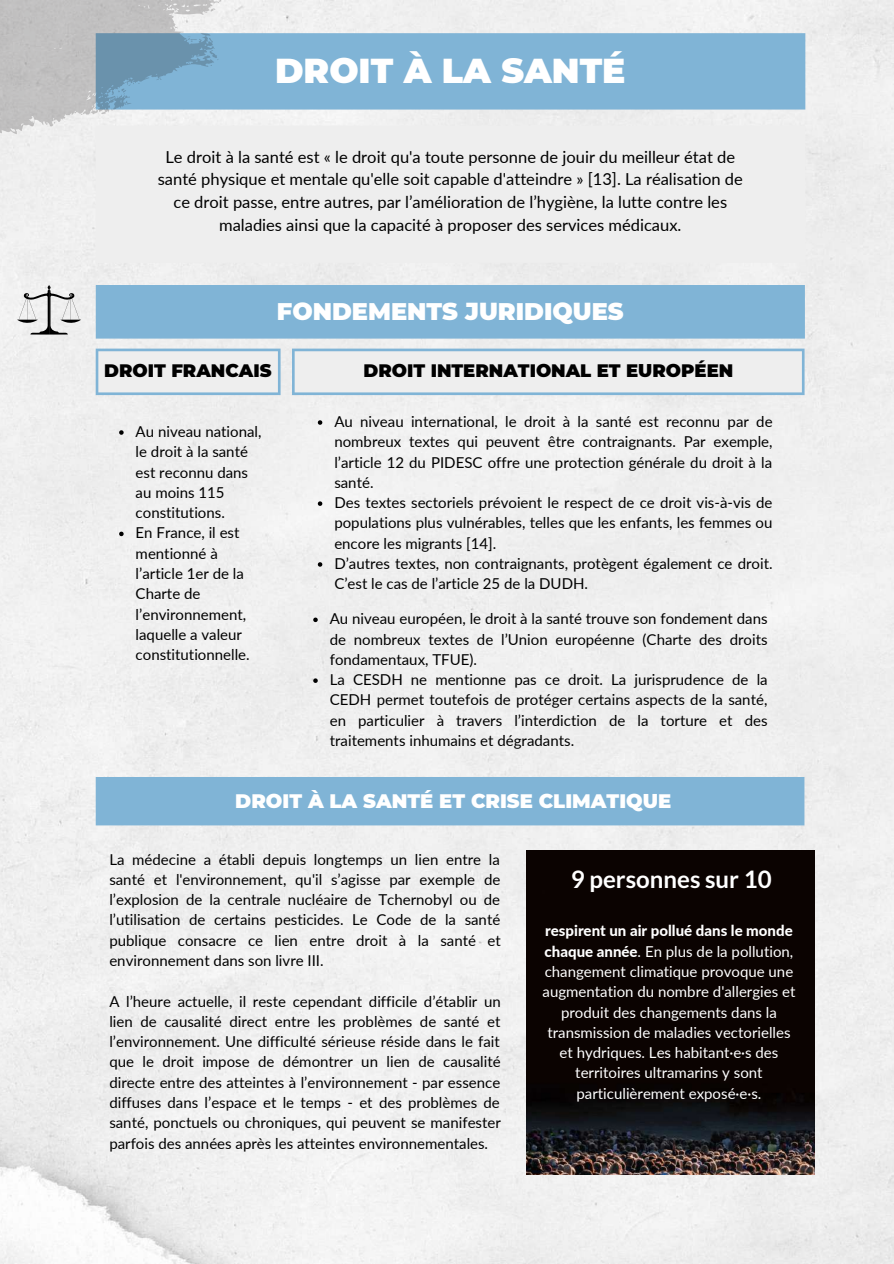
<style>
.page{position:relative;width:894px;height:1264px;background:#fff}
.page>*{position:absolute;margin:0;border:0;box-sizing:border-box;transform-origin:0 0}
.t1{font:900 34.5px "Montserrat";color:#fff}
.t2{font:900 24px "Montserrat";color:#fff}
.t3{font:700 24px "Lato";color:#fff}
.t4{font:900 19.5px "Montserrat";color:#fff}
.t5{font:900 18px "Montserrat";color:#000}
.t6{font:16.5px/22.5px "Lato";color:#000;text-align:center}
.t7{font:15px/20.2px "Lato";color:#000}
.t8{font:15px/20.2px "Lato";color:#fff;text-align:center}
.s1{font-weight:800}
</style>
<div class="page">
<div style="left:0;top:0;width:893px;height:1263px;background:#efefef"></div>
<div style="left:97px;top:350px;width:182px;height:44px;background:#eee"></div>
<hr style="left:96px;top:351px;width:2px;height:41px;background:#80b4d6">
<hr style="left:278px;top:351px;width:2px;height:41px;background:#80b4d6">
<hr style="left:98px;top:392px;width:180px;height:3px;background:#80b4d6">
<hr style="left:98px;top:348px;width:180px;height:3px;background:#80b4d6">
<div style="left:97px;top:286px;width:706px;height:51px;background:#80b4d6"></div>
<hr style="left:96px;top:288px;width:2px;height:48px;background:#80b4d6">
<hr style="left:802px;top:288px;width:2px;height:48px;background:#80b4d6">
<hr style="left:98px;top:336px;width:704px;height:2px;background:#80b4d6">
<hr style="left:98px;top:285px;width:704px;height:3px;background:#80b4d6">
<div style="left:97px;top:34px;width:706px;height:74px;background:#80b4d6"></div>
<hr style="left:802px;top:36px;width:3px;height:71px;background:#80b4d6">
<hr style="left:98px;top:107px;width:704px;height:3px;background:#80b4d6">
<hr style="left:98px;top:33px;width:704px;height:3px;background:#80b4d6">
<img style="left:526px;top:850px;width:288px;height:324px">
<svg style="left:313px;top:617px;width:4px;height:5px"></svg>
<svg style="left:313px;top:678px;width:4px;height:5px"></svg>
<div style="left:97px;top:127px;width:706px;height:134px;background:#eee"></div>
<hr style="left:96px;top:128px;width:2px;height:132px;background:#eee">
<hr style="left:802px;top:128px;width:3px;height:132px;background:#eee">
<hr style="left:98px;top:260px;width:704px;height:3px;background:#eee">
<hr style="left:98px;top:125px;width:704px;height:3px;background:#eee">
<div style="left:293px;top:350px;width:510px;height:44px;background:#eee"></div>
<hr style="left:292px;top:351px;width:2px;height:41px;background:#80b4d6">
<hr style="left:801px;top:351px;width:3px;height:41px;background:#80b4d6">
<hr style="left:294px;top:392px;width:507px;height:3px;background:#80b4d6">
<hr style="left:294px;top:348px;width:507px;height:3px;background:#80b4d6">
<div style="left:97px;top:778px;width:705px;height:46px;background:#80b4d6"></div>
<hr style="left:96px;top:780px;width:3px;height:42px;background:#80b4d6">
<hr style="left:801px;top:780px;width:3px;height:42px;background:#80b4d6">
<hr style="left:99px;top:822px;width:702px;height:3px;background:#80b4d6">
<hr style="left:99px;top:777px;width:702px;height:3px;background:#80b4d6">
<svg style="left:318px;top:420px;width:4px;height:5px"></svg>
<svg style="left:318px;top:501px;width:4px;height:5px"></svg>
<svg style="left:318px;top:562px;width:4px;height:4px"></svg>
<svg style="left:119px;top:430px;width:5px;height:5px"></svg>
<svg style="left:119px;top:531px;width:5px;height:5px"></svg>
<svg style="left:0;top:0;width:221px;height:134px"></svg>
<svg style="left:17px;top:285px;width:64px;height:49px"></svg>
<h1 class="t1" style="left:275px;top:50px;width:352px">DROIT À LA SANTÉ</h1>
<p class="t6" style="left:158px;top:145px;width:586px">Le droit à la santé est « le droit qu'a toute personne de jouir du meilleur état de santé physique et mentale qu'elle soit capable d'atteindre » [13]. La réalisation de ce droit passe, entre autres, par l’amélioration de l’hygiène, la lutte contre les maladies ainsi que la capacité à proposer des services médicaux.</p>
<h2 class="t2" style="left:277px;top:296px;width:348px">FONDEMENTS JURIDIQUES</h2>
<p class="t5" style="left:104px;top:360px;width:169px">DROIT FRANCAIS</p>
<p class="t7" style="left:136px;top:421px;width:127px">Au niveau national, le droit à la santé est reconnu dans au moins 115 constitutions.<br>En France, il est mentionné à l’article 1er de la<br>Charte de l’environnement, laquelle a valeur constitutionnelle.</p>
<p class="t5" style="left:363px;top:360px;width:371px">DROIT INTERNATIONAL ET EUROPÉEN</p>
<p class="t7" style="left:334px;top:411px;width:439px">Au niveau international, le droit à la santé est reconnu par de nombreux textes qui peuvent être contraignants. Par exemple, l’article 12 du PIDESC offre une protection générale du droit à la santé.<br>Des textes sectoriels prévoient le respect de ce droit vis-à-vis de populations plus vulnérables, telles que les enfants, les femmes ou encore les migrants [14].<br>D’autres textes, non contraignants, protègent également ce droit.<br>C’est le cas de l’article 25 de la DUDH.</p>
<p class="t7" style="left:329px;top:608px;width:439px">Au niveau européen, le droit à la santé trouve son fondement dans de nombreux textes de l’Union européenne (Charte des droits fondamentaux, TFUE).<br>La CESDH ne mentionne pas ce droit. La jurisprudence de la CEDH permet toutefois de protéger certains aspects de la santé, en particulier à travers l’interdiction de la torture et des traitements inhumains et dégradants.</p>
<h3 class="t4" style="left:235px;top:789px;width:437px">DROIT À LA SANTÉ ET CRISE CLIMATIQUE</h3>
<p class="t7" style="left:109px;top:848px;width:393px;text-align:justify">La médecine a établi depuis longtemps un lien entre la santé et l'environnement, qu'il s’agisse par exemple de l’explosion de la centrale nucléaire de Tchernobyl ou de l’utilisation de certains pesticides. Le Code de la santé publique consacre ce lien entre droit à la santé et environnement dans son livre III.</p>
<p class="t7" style="left:109px;top:990px;width:393px;text-align:justify">A l’heure actuelle, il reste cependant difficile d’établir un lien de causalité direct entre les problèmes de santé et l’environnement. Une difficulté sérieuse réside dans le fait que le droit impose de démontrer un lien de causalité directe entre des atteintes à l’environnement - par essence diffuses dans l’espace et le temps - et des problèmes de santé, ponctuels ou chroniques, qui peuvent se manifester parfois des années après les atteintes environnementales.</p>
<h2 class="t3" style="left:570px;top:864px;width:202px">9 personnes sur 10</h2>
<p class="t8" style="left:542px;top:920px;width:254px"><span class="s1">respirent un air pollué dans le monde chaque année</span>. En plus de la pollution, changement climatique provoque une augmentation du nombre d'allergies et produit des changements dans la transmission de maladies vectorielles et hydriques. Les habitant·e·s des territoires ultramarins y sont particulièrement exposé·e·s.</p>
</div>
